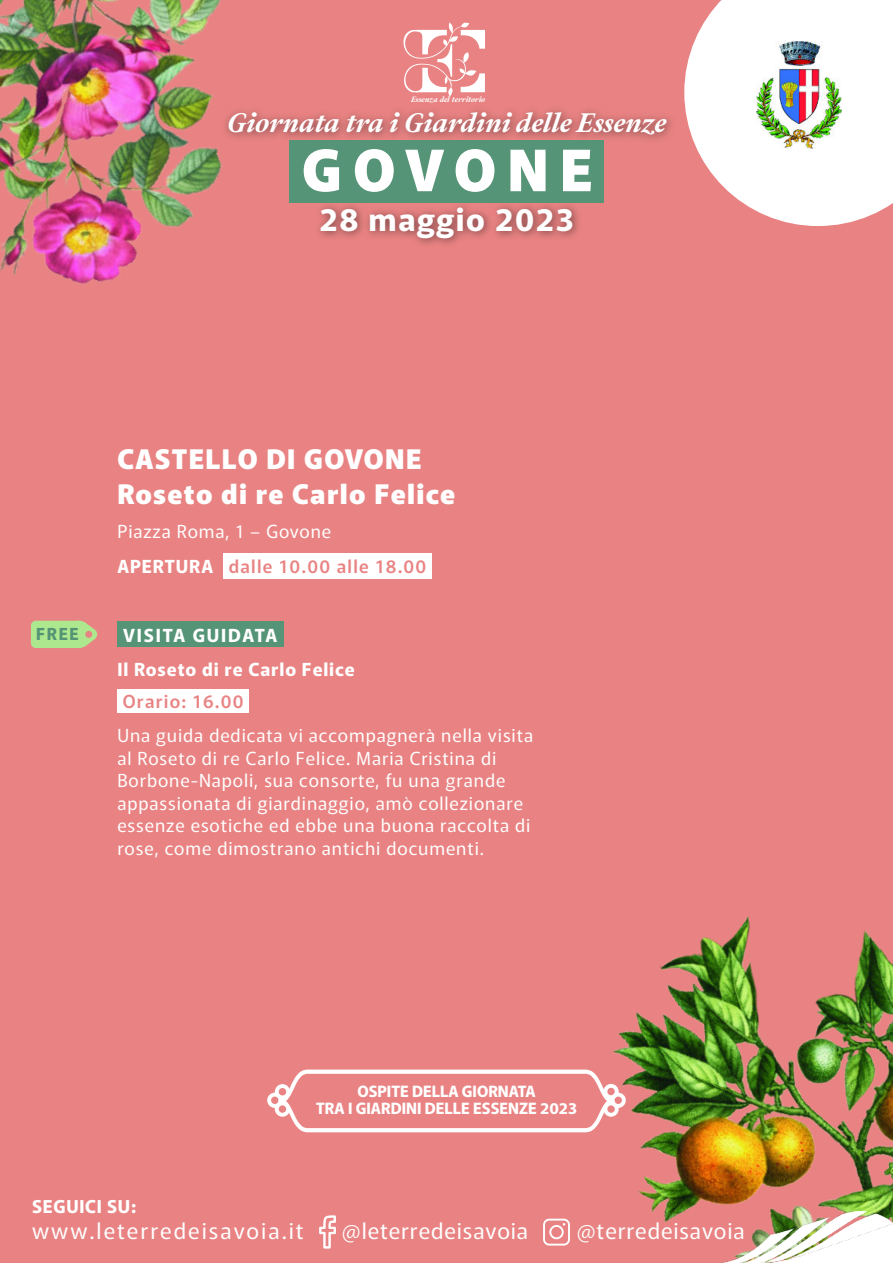
<style>
.page{position:relative;width:893px;height:1263px;background:#e98383}
.page>*{position:absolute;margin:0;border:0;box-sizing:border-box;transform-origin:0 0}
.t1{font:900 57px "Murecho";letter-spacing:.2em;color:#fff}
.t2{font:700 31.2px "Murecho";letter-spacing:.05em;color:#fff}
.t3{font:italic 700 29.55px "Addington CF";color:#fff}
.t4{font:900 27px/34.5px "Murecho";letter-spacing:.05em;color:#fff}
.t5{font:22.2px "Murecho";letter-spacing:.04em;color:#fff}
.t6{font:22.2px "Murecho";letter-spacing:.09em;color:#fff}
.t7{font:18px/22.5px "Murecho";letter-spacing:.05em;color:#fff}
.t8{font:700 18px/34.5px "Murecho";letter-spacing:.05em;color:#fff}
.t9{font:500 18px "Murecho";letter-spacing:.07em;color:#e98383}
.t10{font:700 17.7px "Murecho";letter-spacing:.04em;color:#fff}
.t11{font:700 16.5px "Murecho";color:#549475}
.t12{font:700 15.45px/17.2px "Murecho";color:#fff;text-align:center}
.t13{font:italic 700 8.55px "Addington CF";letter-spacing:-.005em;color:#fff}
.s1{font-weight:700}
.s2{font-weight:500;color:#e98383}
</style>
<div class="page">
<img style="left:505px;top:795px;width:388px;height:468px">
<img style="left:722px;top:1211px;width:171px;height:52px">
<img style="left:0;top:0;width:330px;height:340px">
<img style="left:314px;top:202px;width:269px;height:47px">
<img style="left:222px;top:105px;width:454px;height:39px">
<svg style="left:403px;top:22px;width:82px;height:75px"></svg>
<div style="left:289px;top:140px;width:315px;height:62px;background:#559476"></div>
<svg style="left:684px;top:0;width:209px;height:226px"></svg>
<img style="left:756px;top:42px;width:86px;height:107px">
<svg style="left:319px;top:1215px;width:17px;height:33px"></svg>
<svg style="left:543px;top:1219px;width:27px;height:26px"></svg>
<div style="left:117px;top:621px;width:167px;height:26px;background:#559476"></div>
<div style="left:117px;top:689px;width:132px;height:24px;background:#fff"></div>
<div style="left:223px;top:553px;width:209px;height:25px;background:#fff"></div>
<div style="left:31px;top:621px;width:53px;height:27px;background:#ade88e;border-radius:5px"></div>
<svg style="left:60px;top:620px;width:38px;height:29px"></svg>
<div style="left:85px;top:631px;width:7px;height:7px;background:#e98383;border-radius:50%"></div>
<svg style="left:267px;top:1069px;width:359px;height:63px;background:#ec9696"></svg>
<p class="t13" style="left:411px;top:95px;width:76px">Essenza del territorio</p>
<h3 class="t3" style="left:227px;top:108px;width:441px">Giornata tra i Giardini delle Essenze</h3>
<h1 class="t1" style="left:302px;top:141px;width:292px">GOVONE</h1>
<h2 class="t2" style="left:319px;top:203px;width:256px">28 maggio 2023</h2>
<p class="t11" style="left:36px;top:626px;width:44px">FREE</p>
<h3 class="t4" style="left:117px;top:441px;width:339px">CASTELLO DI GOVONE<br>Roseto di re Carlo Felice</h3>
<p class="t7" style="left:117px;top:514px;width:311px;line-height:34.5px">Piazza Roma, 1 – Govone<br><span class="s1">APERTURA</span> <span class="s2">dalle 10.00 alle 18.00</span></p>
<p class="t8" style="left:117px;top:617px;width:239px;text-indent:6px">VISITA GUIDATA<br>Il Roseto di re Carlo Felice</p>
<p class="t9" style="left:123px;top:692px;width:122px">Orario: 16.00</p>
<p class="t7" style="left:117px;top:724px;width:417px">Una guida dedicata vi accompagnerà nella visita al Roseto di re Carlo Felice. Maria Cristina di Borbone-Napoli, sua consorte, fu una grande appassionata di giardinaggio, amò collezionare essenze esotiche ed ebbe una buona raccolta di rose, come dimostrano antichi documenti.</p>
<p class="t12" style="left:316px;top:1082px;width:262px">OSPITE DELLA GIORNATA<br>TRA I GIARDINI DELLE ESSENZE 2023</p>
<p class="t10" style="left:32px;top:1197px;width:105px">SEGUICI SU:</p>
<p class="t6" style="left:32px;top:1220px;width:273px">www.leterredeisavoia.it</p>
<p class="t5" style="left:342px;top:1219px;width:188px">@leterredeisavoia</p>
<p class="t5" style="left:577px;top:1219px;width:169px">@terredeisavoia</p>
</div>
